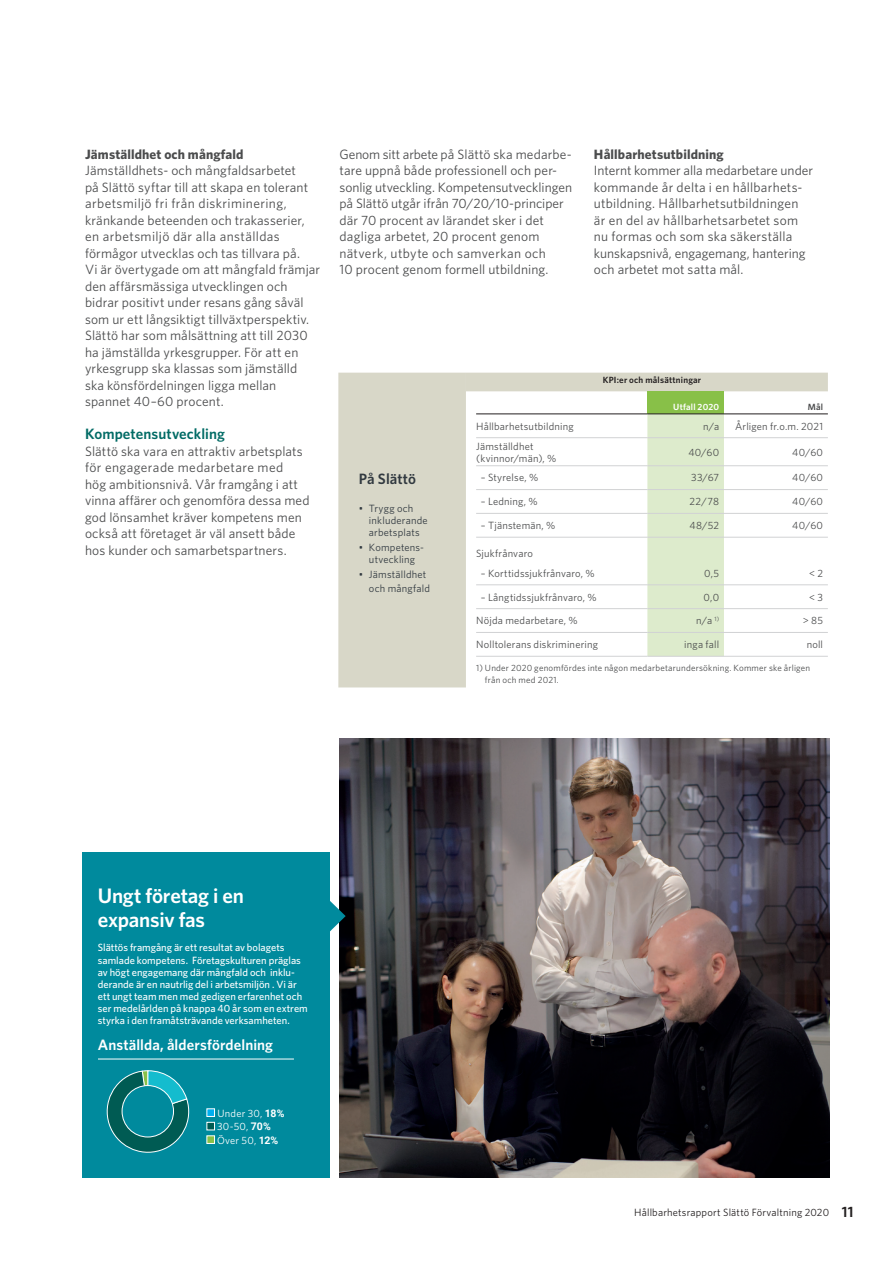
<style>
.page{position:relative;width:893px;height:1263px;background:#fff}
.page>*{position:absolute;margin:0;border:0;box-sizing:border-box;transform-origin:0 0}
.t1{font:600 21px/24px "Whitney";letter-spacing:-.01em;color:#fff}
.t2{font:600 15px "Whitney";letter-spacing:.005em;color:#fff}
.t3{font:600 15px "Whitney";letter-spacing:.005em;color:#006b65}
.t4{font:600 15px "Whitney";letter-spacing:.005em;color:#313940}
.t5{font:13.5px/16.5px "Whitney";letter-spacing:.01em;color:#4b4c4d}
.t6{font:700 13.5px "Whitney";letter-spacing:.01em;color:#4b4c4d}
.t7{font:10.5px/12px "Whitney";letter-spacing:.02em;color:#4b4c4d}
.t8{font:500 10.5px/12px "Whitney";color:#fff}
.t9{font:10.5px/12px "Whitney";letter-spacing:.02em;color:#313940}
.t10{font:10.5px "Whitney";letter-spacing:.015em;color:#231f20}
.t11{font:10.5px/13.5px "Whitney";letter-spacing:.025em;color:#fff}
.t12{font:9px/12px "Whitney";letter-spacing:.025em;color:#4b4c4d}
.t13{font:600 9px "Whitney";letter-spacing:.025em;color:#231f20}
.t14{font:600 9px "Whitney";letter-spacing:.02em;color:#fff}
.t15{font:600 9px "Whitney";color:#4b4c4d}
.s1{font-family:"Roboto";font-weight:700}
.s2{font-weight:600;font-size:15px}
</style>
<div class="page">
<svg style="left:338px;top:373px;width:490px;height:314px"></svg>
<hr style="left:476px;top:414px;width:171px;height:1px;background:#231f20">
<hr style="left:647px;top:414px;width:77px;height:1px;background:#231f20">
<hr style="left:724px;top:414px;width:104px;height:1px;background:#231f20">
<hr style="left:476px;top:437px;width:171px;height:1px;background:#d1d2d4">
<hr style="left:647px;top:437px;width:77px;height:1px;background:#d1d2d4">
<hr style="left:724px;top:437px;width:104px;height:1px;background:#d1d2d4">
<hr style="left:476px;top:465px;width:171px;height:1px;background:#d1d2d4">
<hr style="left:647px;top:465px;width:77px;height:1px;background:#d1d2d4">
<hr style="left:724px;top:465px;width:104px;height:1px;background:#d1d2d4">
<hr style="left:476px;top:489px;width:171px;height:1px;background:#d1d2d4">
<hr style="left:647px;top:489px;width:77px;height:1px;background:#d1d2d4">
<hr style="left:724px;top:489px;width:104px;height:1px;background:#d1d2d4">
<hr style="left:476px;top:513px;width:171px;height:1px;background:#d1d2d4">
<hr style="left:647px;top:513px;width:77px;height:1px;background:#d1d2d4">
<hr style="left:724px;top:513px;width:104px;height:1px;background:#d1d2d4">
<hr style="left:476px;top:537px;width:171px;height:1px;background:#d1d2d4">
<hr style="left:647px;top:537px;width:77px;height:1px;background:#d1d2d4">
<hr style="left:724px;top:537px;width:104px;height:1px;background:#d1d2d4">
<hr style="left:476px;top:584px;width:171px;height:1px;background:#d1d2d4">
<hr style="left:647px;top:584px;width:77px;height:1px;background:#d1d2d4">
<hr style="left:724px;top:584px;width:104px;height:1px;background:#d1d2d4">
<hr style="left:476px;top:608px;width:171px;height:1px;background:#d1d2d4">
<hr style="left:647px;top:608px;width:77px;height:1px;background:#d1d2d4">
<hr style="left:724px;top:608px;width:104px;height:1px;background:#d1d2d4">
<hr style="left:476px;top:632px;width:171px;height:1px;background:#d1d2d4">
<hr style="left:647px;top:632px;width:77px;height:1px;background:#d1d2d4">
<hr style="left:724px;top:632px;width:104px;height:1px;background:#d1d2d4">
<hr style="left:476px;top:656px;width:171px;height:1px;background:#d1d2d4">
<hr style="left:647px;top:656px;width:77px;height:1px;background:#d1d2d4">
<hr style="left:724px;top:656px;width:104px;height:1px;background:#d1d2d4">
<img style="left:339px;top:738px;width:490px;height:440px">
<div style="left:82px;top:852px;width:248px;height:326px;background:#008a9d"></div>
<svg style="left:330px;top:900px;width:16px;height:32px"></svg>
<hr style="left:98px;top:1059px;width:196px;height:1px;background:#fff">
<svg style="left:106px;top:1070px;width:84px;height:83px"></svg>
<div style="left:122px;top:1085px;width:52px;height:52px;background:#008a9d;border-radius:50%"></div>
<div style="left:122px;top:1085px;width:52px;height:52px;border:1px solid #fff;border-radius:50%"></div>
<div style="left:207px;top:1108px;width:8px;height:9px;background:#00aeef;border:1px solid #fff"></div>
<div style="left:207px;top:1122px;width:8px;height:8px;background:#005b53;border:1px solid #fff"></div>
<div style="left:207px;top:1135px;width:8px;height:9px;background:#88c048;border:1px solid #fff"></div>
<p class="t6" style="left:85px;top:146px;width:160px">Jämställdhet och mångfald</p>
<p class="t5" style="left:85px;top:162px;width:237px">Jämställdhets- och mångfaldsarbetet<br>på Slättö syftar till att skapa en tolerant arbetsmiljö fri från diskriminering, kränkande beteenden och trakasserier, en arbetsmiljö där alla anställdas förmågor utvecklas och tas tillvara på.<br>Vi är övertygade om att mångfald främjar den affärsmässiga utvecklingen och bidrar positivt under resans gång såväl som ur ett långsiktigt tillväxtperspektiv.<br>Slättö har som målsättning att till 2030 ha jämställda yrkesgrupper. För att en yrkesgrupp ska klassas som jämställd<br>ska könsfördelningen ligga mellan spannet 40–60 procent.</p>
<p class="t3" style="left:85px;top:425px;width:141px">Kompetensutveckling</p>
<p class="t5" style="left:85px;top:442px;width:226px">Slättö ska vara en attraktiv arbetsplats för engagerade medarbetare med<br>hög ambitionsnivå. Vår framgång i att vinna affärer och genomföra dessa med god lönsamhet kräver kompetens men också att företaget är väl ansett både hos kunder och samarbetspartners.</p>
<p class="t5" style="left:339px;top:145px;width:234px">Genom sitt arbete på Slättö ska medarbe&shy;tare uppnå både professionell och per&shy;sonlig utveckling. Kompetensutvecklingen på Slättö utgår ifrån 70/20/10-principer där 70 procent av lärandet sker i det dagliga arbetet, 20 procent genom nätverk, utbyte och samverkan och<br>10 procent genom formell utbildning.</p>
<p class="t6" style="left:594px;top:146px;width:131px">Hållbarhetsutbildning</p>
<p class="t5" style="left:594px;top:162px;width:221px">Internt kommer alla medarbetare under kommande år delta i en hållbarhets&shy;utbildning. Hållbarhetsutbildningen är en del av hållbarhetsarbetet som nu formas och som ska säkerställa kunskapsnivå, engagemang, hantering och arbetet mot satta mål.</p>
<p class="t13" style="left:603px;top:375px;width:100px">KPI:er och målsättningar</p>
<p class="t4" style="left:359px;top:470px;width:59px">På Slättö</p>
<p class="t9" style="left:369px;top:502px;width:60px;text-indent:-10px">• Trygg och inkluderande arbetsplats</p>
<p class="t9" style="left:359px;top:541px;width:67px;text-align:center">• Kompetens&shy;utveckling</p>
<p class="t9" style="left:369px;top:568px;width:63px;line-height:13.2px;text-indent:-10px">• Jämställdhet och mångfald</p>
<p class="t14" style="left:673px;top:401px;width:47px">Utfall 2020</p>
<p class="t15" style="left:808px;top:401px;width:17px">Mål</p>
<p class="t7" style="left:476px;top:420px;width:99px">Hållbarhetsutbildning</p>
<p class="t7" style="left:703px;top:420px;width:17px">n/a</p>
<p class="t7" style="left:735px;top:420px;width:90px">Årligen fr.o.m. 2021</p>
<p class="t7" style="left:476px;top:440px;width:82px">Jämställdhet (kvinnor/män), %</p>
<p class="t7" style="left:688px;top:446px;width:32px">40/60</p>
<p class="t7" style="left:792px;top:446px;width:32px">40/60</p>
<p class="t7" style="left:481px;top:471px;width:59px">– Styrelse, %</p>
<p class="t7" style="left:691px;top:471px;width:29px">33/67</p>
<p class="t7" style="left:792px;top:471px;width:32px">40/60</p>
<p class="t7" style="left:481px;top:495px;width:58px">– Ledning, %</p>
<p class="t7" style="left:690px;top:495px;width:31px">22/78</p>
<p class="t7" style="left:792px;top:495px;width:32px">40/60</p>
<p class="t7" style="left:481px;top:519px;width:76px">– Tjänstemän, %</p>
<p class="t7" style="left:689px;top:519px;width:31px">48/52</p>
<p class="t7" style="left:792px;top:519px;width:32px">40/60</p>
<p class="t7" style="left:476px;top:547px;width:58px">Sjukfrånvaro</p>
<p class="t7" style="left:481px;top:567px;width:115px">– Korttidssjukfrånvaro, %</p>
<p class="t7" style="left:704px;top:567px;width:17px">0,5</p>
<p class="t7" style="left:809px;top:567px;width:15px">&lt; 2</p>
<p class="t7" style="left:481px;top:591px;width:117px">– Långtidssjukfrånvaro, %</p>
<p class="t7" style="left:704px;top:591px;width:17px">0,0</p>
<p class="t7" style="left:809px;top:591px;width:15px">&lt; 3</p>
<p class="t7" style="left:476px;top:614px;width:103px">Nöjda medarbetare, %</p>
<p class="t7" style="left:696px;top:614px;width:24px">n/a <sup>1)</sup></p>
<p class="t7" style="left:803px;top:614px;width:22px">&gt; 85</p>
<p class="t7" style="left:476px;top:638px;width:123px">Nolltolerans diskriminering</p>
<p class="t7" style="left:684px;top:638px;width:36px">inga fall</p>
<p class="t7" style="left:807px;top:638px;width:18px">noll</p>
<p class="t12" style="left:485px;top:662px;width:327px;text-indent:-9px">1) Under 2020 genomfördes inte någon medarbetarundersökning. Kommer ske årligen från och med 2021.</p>
<h1 class="t1" style="left:98px;top:883px;width:148px">Ungt företag i en expansiv fas</h1>
<p class="t8" style="left:98px;top:941px;width:212px">Slättös framgång är ett resultat av bolagets samlade kompetens. Företagskulturen präglas av högt engagemang där mångfald och inklu&shy;derande är en nautrlig del i arbetsmiljön . Vi är ett ungt team men med gedigen erfarenhet och ser medelårlden på knappa 40 år som en extrem styrka i den framåtsträvande verksamheten.</p>
<p class="t2" style="left:98px;top:1036px;width:177px">Anställda, åldersfördelning</p>
<p class="t11" style="left:217px;top:1106px;width:69px">Under 30, <span class="s1">18%<br></span>30-50, <span class="s1">70%<br></span>Över 50, <span class="s1">12%</span></p>
<p class="t10" style="left:634px;top:1206px;width:221px">Hållbarhetsrapport Slättö Förvaltning 2020 <span class="s2">11</span></p>
</div>
